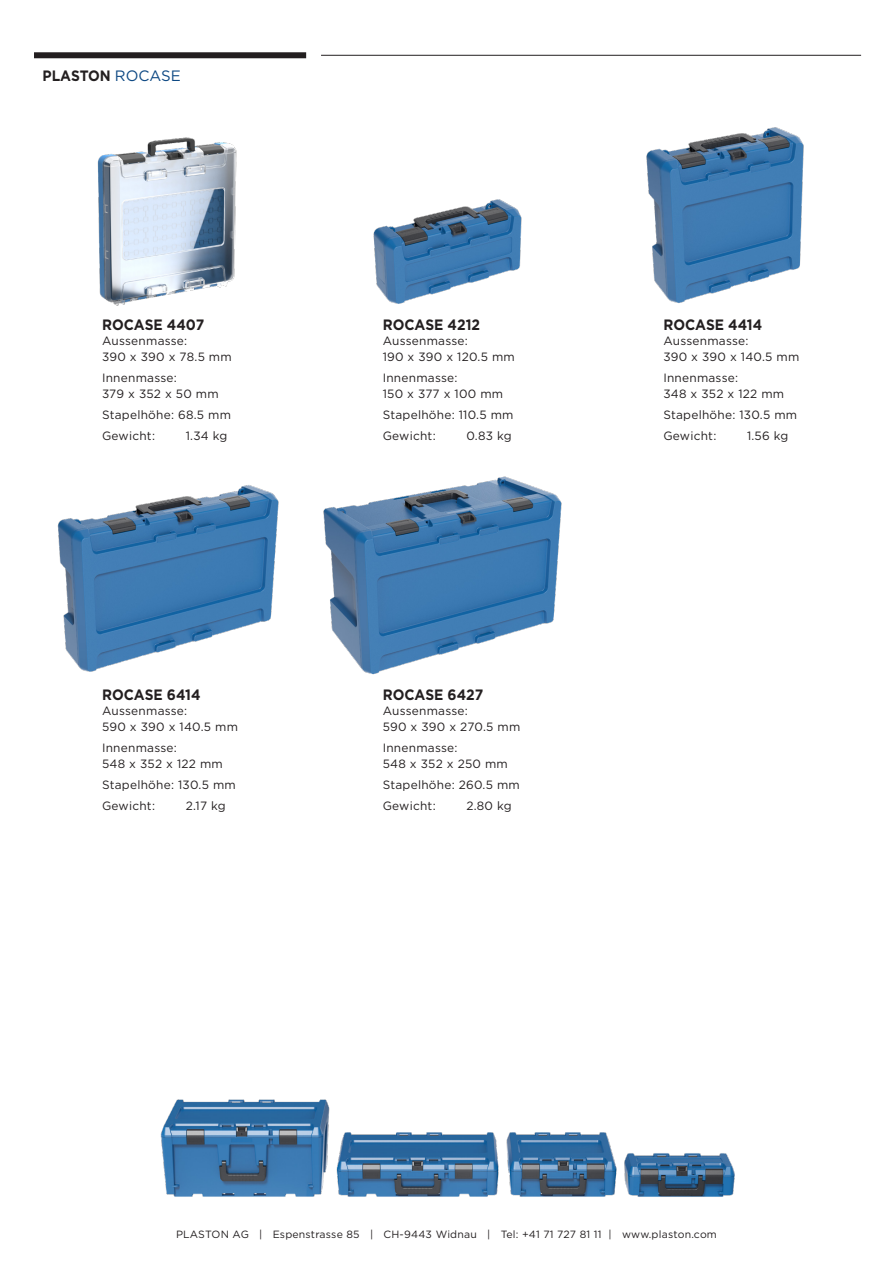
<style>
.page{position:relative;width:893px;height:1263px;background:#fff}
.page>*{position:absolute;margin:0;border:0;box-sizing:border-box;transform-origin:0 0}
.t1{font:700 15px "Gotham";color:#231f20;scale:.92 1}
.Lauftext{font:12px/16.5px "Gotham";letter-spacing:.02em;color:#231f20}
.Fließtext{font:10.5px "Gotham";letter-spacing:.02em;color:#231f20}
.s1{font-weight:400;color:#0d4883}
</style>
<div class="page">
<hr style="left:321px;top:55px;width:540px;height:1px;background:#231f20">
<div style="left:34px;top:52px;width:272px;height:6px;background:#231f20"></div>
<img style="left:97px;top:137px;width:140px;height:169px">
<img style="left:57px;top:485px;width:222px;height:187px">
<img style="left:373px;top:199px;width:149px;height:105px">
<img style="left:646px;top:127px;width:158px;height:176px">
<img style="left:323px;top:476px;width:239px;height:199px">
<img style="left:160px;top:1099px;width:575px;height:98px">
<p class="t1" style="left:43px;top:67px;width:152px">PLASTON <span class="s1">ROCASE</span></p>
<p class="t1" style="left:102px;top:316px;width:113px">ROCASE 4407</p>
<p class="t1" style="left:663px;top:316px;width:109px">ROCASE 4414</p>
<p class="Lauftext" style="left:663px;top:332px;width:138px">Aussenmasse:<br>390 x 390 x 140.5 mm</p>
<p class="Lauftext" style="left:663px;top:369px;width:122px">Innenmasse:<br>348 x 352 x 122 mm</p>
<p class="Lauftext" style="left:663px;top:406px;width:135px">Stapelhöhe: 130.5 mm</p>
<p class="Lauftext" style="left:663px;top:427px;width:54px">Gewicht:</p>
<p class="Lauftext" style="left:747px;top:427px;width:43px">1.56 kg</p>
<p class="t1" style="left:383px;top:316px;width:107px">ROCASE 4212</p>
<p class="Lauftext" style="left:102px;top:332px;width:131px">Aussenmasse:<br>390 x 390 x 78.5 mm</p>
<p class="Lauftext" style="left:102px;top:369px;width:118px">Innenmasse:<br>379 x 352 x 50 mm</p>
<p class="Lauftext" style="left:102px;top:406px;width:130px">Stapelhöhe: 68.5 mm</p>
<p class="Lauftext" style="left:102px;top:427px;width:54px">Gewicht:</p>
<p class="Lauftext" style="left:186px;top:427px;width:43px">1.34 kg</p>
<p class="Lauftext" style="left:383px;top:332px;width:134px">Aussenmasse:<br>190 x 390 x 120.5 mm</p>
<p class="Lauftext" style="left:383px;top:369px;width:122px">Innenmasse:<br>150 x 377 x 100 mm</p>
<p class="Lauftext" style="left:383px;top:406px;width:132px">Stapelhöhe: 110.5 mm</p>
<p class="Lauftext" style="left:383px;top:427px;width:54px">Gewicht:</p>
<p class="Lauftext" style="left:466px;top:427px;width:47px">0.83 kg</p>
<p class="t1" style="left:102px;top:686px;width:109px">ROCASE 6414</p>
<p class="Lauftext" style="left:102px;top:702px;width:138px">Aussenmasse:<br>590 x 390 x 140.5 mm</p>
<p class="Lauftext" style="left:102px;top:739px;width:122px">Innenmasse:<br>548 x 352 x 122 mm</p>
<p class="Lauftext" style="left:102px;top:776px;width:135px">Stapelhöhe: 130.5 mm</p>
<p class="Lauftext" style="left:102px;top:797px;width:54px">Gewicht:</p>
<p class="Lauftext" style="left:186px;top:797px;width:42px">2.17 kg</p>
<p class="t1" style="left:383px;top:686px;width:111px">ROCASE 6427</p>
<p class="Lauftext" style="left:383px;top:702px;width:139px">Aussenmasse:<br>590 x 390 x 270.5 mm</p>
<p class="Lauftext" style="left:383px;top:739px;width:127px">Innenmasse:<br>548 x 352 x 250 mm</p>
<p class="Lauftext" style="left:383px;top:776px;width:139px">Stapelhöhe: 260.5 mm</p>
<p class="Lauftext" style="left:383px;top:797px;width:54px">Gewicht:</p>
<p class="Lauftext" style="left:466px;top:797px;width:47px">2.80 kg</p>
<p class="Fließtext" style="left:176px;top:1228px;width:542px">PLASTON AG | Espenstrasse 85 | CH-9443 Widnau | Tel: +41 71 727 81 11 | www.plaston.com</p>
</div>
